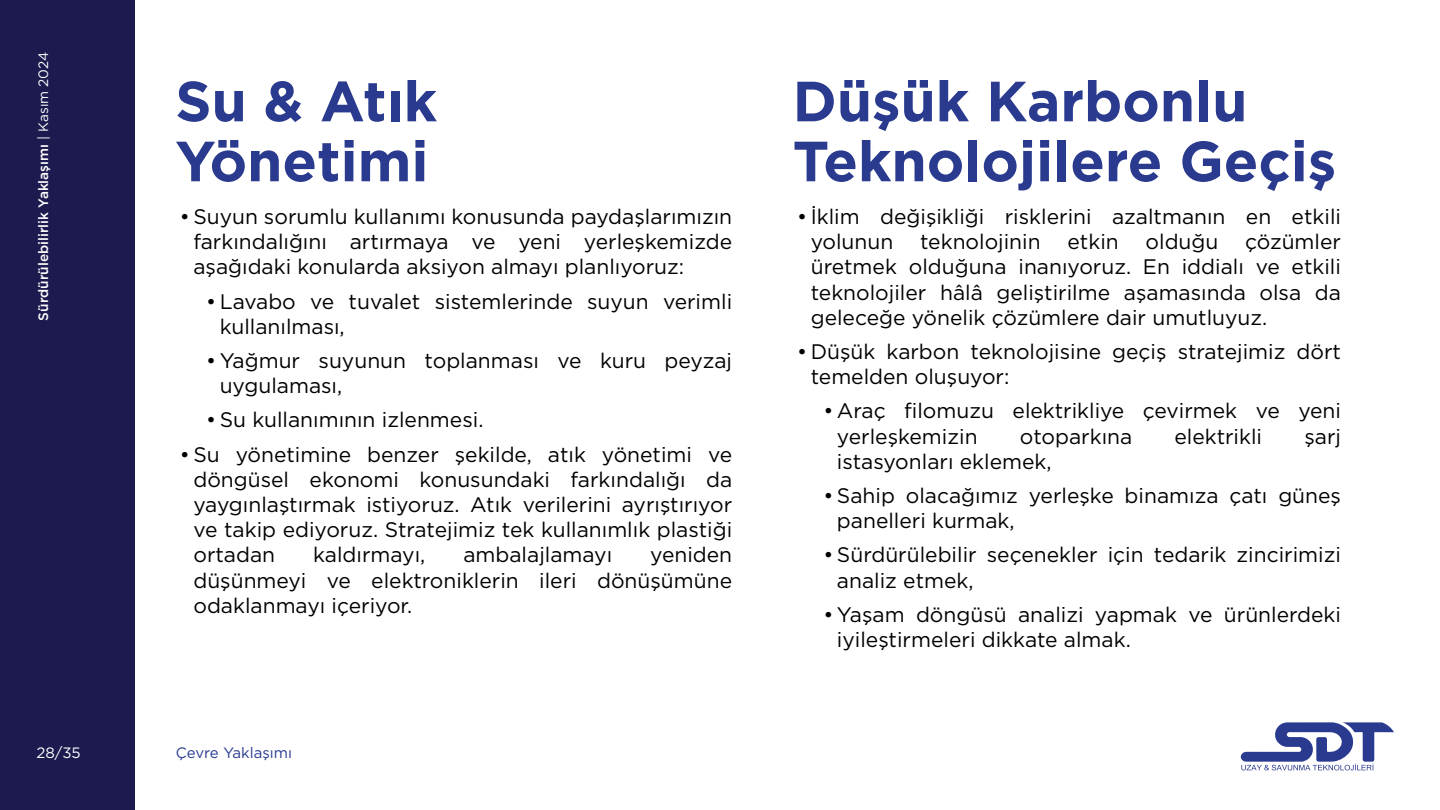
<style>
.page{position:relative;width:1440px;height:810px;background:#fff}
.page>*{position:absolute;margin:0;border:0;box-sizing:border-box;transform-origin:0 0}
.t1{font:700 56.55px/60px "Gotham";color:#2a3b8f}
.t2{font:21px/25.2px "Gotham";color:#000}
.t3{font:15px "Gotham";color:#2a3b8f}
.t4{font:15px "Gotham";color:#fff}
.t5{font:500 13.65px "Gotham";color:#fff}
.s1{font-weight:400}
</style>
<div class="page">
<div style="left:0;top:0;width:135px;height:810px;background:#1c1a4f"></div>
<svg style="left:1241px;top:722px;width:153px;height:48px"></svg>
<p class="t5" style="left:34px;top:321px;width:270px;rotate:-90deg">Sürdürülebilirlik Yaklaşımı <span class="s1">| Kasım 2024</span></p>
<h1 class="t1" style="left:175px;top:71px;width:263px">Su &amp; Atık<br>Yönetimi</h1>
<p class="t2" style="left:193px;top:204px;width:540px;text-align:justify;text-indent:-14px">• Suyun sorumlu kullanımı konusunda paydaşlarımızın farkındalığını artırmaya ve yeni yerleşkemizde aşağıdaki konularda aksiyon almayı planlıyoruz:</p>
<p class="t2" style="left:220px;top:288px;width:514px;text-indent:-14px">• Lavabo ve tuvalet sistemlerinde suyun verimli kullanılması,</p>
<p class="t2" style="left:220px;top:348px;width:514px;text-indent:-14px">• Yağmur suyunun toplanması ve kuru peyzaj uygulaması,</p>
<p class="t2" style="left:206px;top:407px;width:279px">• Su kullanımının izlenmesi.</p>
<p class="t2" style="left:193px;top:441px;width:540px;text-align:justify;text-indent:-14px">• Su yönetimine benzer şekilde, atık yönetimi ve döngüsel ekonomi konusundaki farkındalığı da yaygınlaştırmak istiyoruz. Atık verilerini ayrıştırıyor ve takip ediyoruz. Stratejimiz tek kullanımlık plastiği ortadan</p>
<p class="t2" style="left:193px;top:542px;width:540px;text-align:justify;text-indent:457px">yeniden düşünmeyi ve elektroniklerin ileri dönüşümüne odaklanmayı içeriyor.</p>
<p class="t2" style="left:313px;top:542px;width:114px">kaldırmayı,</p>
<p class="t2" style="left:463px;top:542px;width:150px">ambalajlamayı</p>
<p class="t4" style="left:37px;top:743px;width:46px">28/35</p>
<p class="t3" style="left:176px;top:743px;width:118px">Çevre Yaklaşımı</p>
<h1 class="t1" style="left:793px;top:71px;width:545px">Düşük Karbonlu<br>Teknolojilere Geçiş</h1>
<p class="t2" style="left:811px;top:204px;width:532px;text-indent:-14px">• İklim değişikliği risklerini azaltmanın en etkili yolunun</p>
<p class="t2" style="left:811px;top:229px;width:532px;text-align:justify;text-indent:434px">çözümler üretmek olduğuna inanıyoruz. En iddialı ve etkili teknolojiler hâlâ geliştirilme aşamasında olsa da geleceğe yönelik çözümlere dair umutluyuz.</p>
<p class="t2" style="left:811px;top:339px;width:532px;text-indent:-14px">• Düşük karbon teknolojisine geçiş stratejimiz dört temelden oluşuyor:</p>
<p class="t2" style="left:837px;top:398px;width:506px;text-indent:-14px">• Araç filomuzu elektrikliye çevirmek ve yeni yerleşkemizin</p>
<p class="t2" style="left:920px;top:229px;width:122px">teknolojinin</p>
<p class="t2" style="left:1067px;top:229px;width:53px">etkin</p>
<p class="t2" style="left:1146px;top:229px;width:74px">olduğu</p>
<p class="t2" style="left:1020px;top:423px;width:114px">otoparkına</p>
<p class="t2" style="left:1175px;top:423px;width:89px">elektrikli</p>
<p class="t2" style="left:1304px;top:423px;width:38px">şarj</p>
<p class="t2" style="left:837px;top:448px;width:216px">istasyonları eklemek,</p>
<p class="t2" style="left:837px;top:483px;width:506px;text-indent:-14px">• Sahip olacağımız yerleşke binamıza çatı güneş panelleri kurmak,</p>
<p class="t2" style="left:837px;top:542px;width:506px;text-indent:-14px">• Sürdürülebilir seçenekler için tedarik zincirimizi analiz etmek,</p>
<p class="t2" style="left:837px;top:601px;width:506px;text-indent:-14px">• Yaşam döngüsü analizi yapmak ve ürünlerdeki iyileştirmeleri dikkate almak.</p>
</div>
